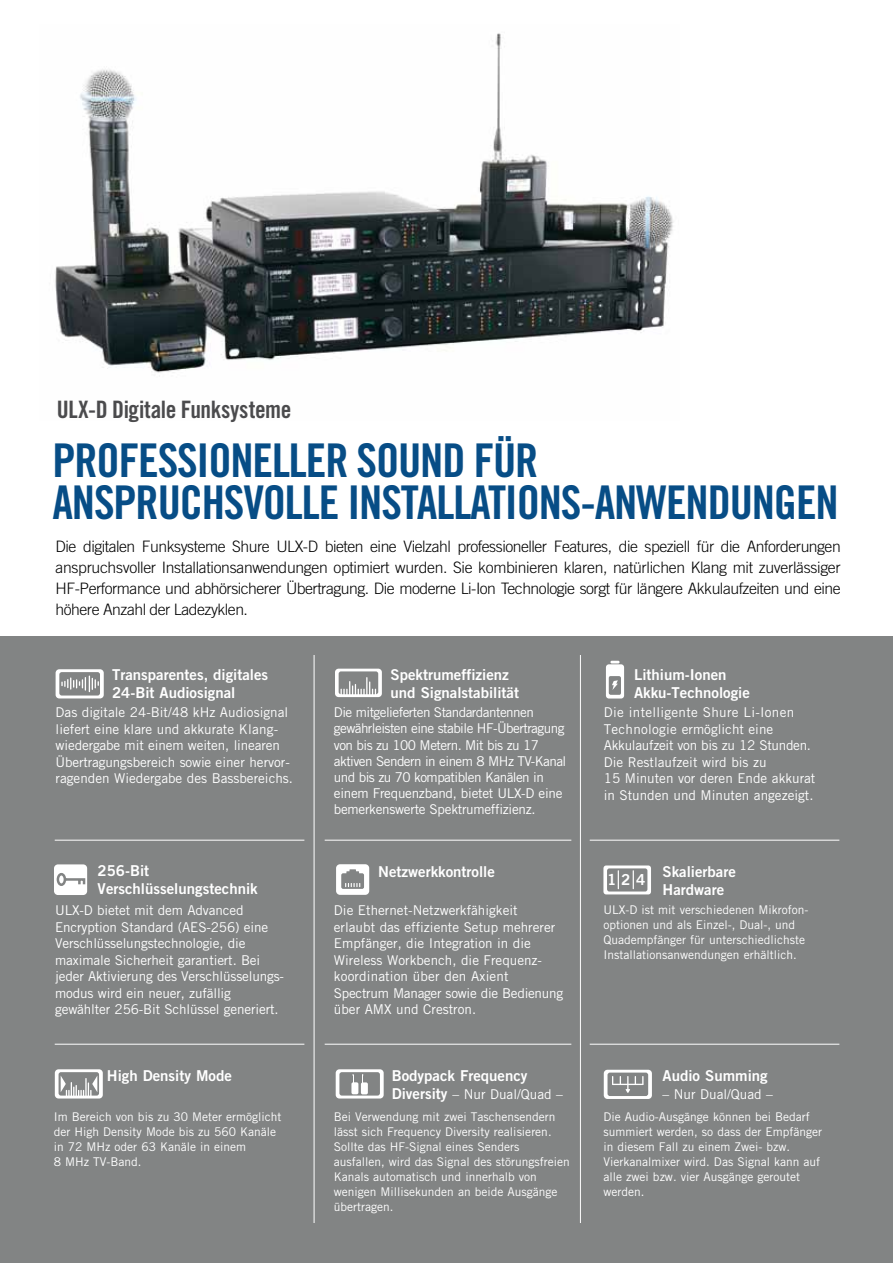
<style>
.page{position:relative;width:893px;height:1263px;background:#fff}
.page>*{position:absolute;margin:0;border:0;box-sizing:border-box;transform-origin:0 0}
.t1{font:46.5px/42.3px "Trade Gothic LT Std Bd Cn 20";letter-spacing:-.025em;color:#074d86}
.t2{font:24px "Trade Gothic LT Std Bd Cn 20";letter-spacing:-.02em;color:#4b4b4d}
.t3{font:300 15.75px/21px "Trade Gothic LT Std";letter-spacing:-.03em;color:#000;text-align:justify}
.t4{font:15.15px "Trade Gothic LT Std Bd 2";color:#fff}
.t5{font:15px/18px "Trade Gothic LT Std Bd 2";color:#fff}
.t6{font:13.5px/16.5px "Trade Gothic LT Std";letter-spacing:-.01em;color:#fff}
.t7{font:13.5px/16.2px "Trade Gothic LT Std";letter-spacing:-.04em;color:#fff}
.t8{font:12px/15px "Trade Gothic LT Std";color:#fff}
.s1{font-family:"Trade Gothic LT Std Bd 2";font-size:15px}
</style>
<div class="page">
<img style="left:55px;top:33px;width:618px;height:340px">
<div style="left:0;top:637px;width:893px;height:626px;background:#828484"></div>
<hr style="left:314px;top:655px;width:1px;height:568px;background:#fff">
<hr style="left:580px;top:655px;width:1px;height:568px;background:#fff">
<hr style="left:55px;top:840px;width:249px;height:1px;background:#fff">
<hr style="left:325px;top:840px;width:246px;height:1px;background:#fff">
<hr style="left:590px;top:840px;width:249px;height:1px;background:#fff">
<svg style="left:606px;top:661px;width:18px;height:37px"></svg>
<svg style="left:335px;top:669px;width:47px;height:28px"></svg>
<svg style="left:336px;top:864px;width:33px;height:31px"></svg>
<svg style="left:56px;top:669px;width:48px;height:29px"></svg>
<svg style="left:603px;top:865px;width:48px;height:29px"></svg>
<svg style="left:55px;top:1069px;width:48px;height:29px"></svg>
<svg style="left:336px;top:1069px;width:48px;height:29px"></svg>
<svg style="left:604px;top:1070px;width:48px;height:29px"></svg>
<hr style="left:55px;top:1044px;width:249px;height:1px;background:#fff">
<hr style="left:325px;top:1044px;width:246px;height:1px;background:#fff">
<hr style="left:590px;top:1044px;width:249px;height:1px;background:#fff">
<div style="left:54px;top:864px;width:33px;height:31px;background:#fff;border-radius:4px"></div>
<svg style="left:56px;top:873px;width:30px;height:13px"></svg>
<h2 class="t2" style="left:57px;top:395px;width:236px">ULX-D DIGITALE FUNKSYSTEME</h2>
<h1 class="t1" style="left:52px;top:439px;width:788px">PROFESSIONELLER SOUND FÜR<br>ANSPRUCHSVOLLE INSTALLATIONS-ANWENDU NGEN</h1>
<p class="t3" style="left:56px;top:536px;width:787px">Die digitalen Funksysteme Shure ULX-D bieten eine Vielzahl professioneller Features, die speziell für die Anforderungen anspruchsvoller Installationsanwendungen optimiert wurden. Sie kombinieren klaren, natürlichen Klang mit zuverlässiger HF-Performance und abhörsicherer Übertragung. Die moderne Li-Ion Technologie sorgt für längere Akkulaufzeiten und eine höhere Anzahl der Ladezyklen.</p>
<p class="t5" style="left:112px;top:665px;width:158px">Transparentes, digitales<br>24-Bit Audiosignal</p>
<p class="t6" style="left:56px;top:704px;width:239px">Das digitale 24-Bit/48 kHz Audiosignal liefert eine klare und akkurate Klang&shy;wiedergabe mit einem weiten, linearen Übertragungsbereich sowie einer hervor&shy;ragenden Wiedergabe des Bassbereichs.</p>
<p class="t5" style="left:98px;top:862px;width:162px">256-Bit<br>Verschlüsselungstechnik</p>
<p class="t6" style="left:55px;top:902px;width:230px">ULX-D bietet mit dem Advanced Encryption Standard (AES-256) eine Verschlüsselungstechnologie, die maximale Sicherheit garantiert. Bei jeder Aktivierung des Verschlüsselungs&shy;modus wird ein neuer, zufällig gewählter 256-Bit Schlüssel generiert.</p>
<p class="t5" style="left:107px;top:1066px;width:127px">High Density Mode</p>
<p class="t8" style="left:54px;top:1109px;width:229px">Im Bereich von bis zu 30 Meter ermöglicht der High Density Mode bis zu 560 Kanäle in 72 MHz oder 63 Kanäle in einem<br>8 MHz TV-Band.</p>
<p class="t5" style="left:391px;top:665px;width:130px">Spektrumeffizienz und Signalstabilität</p>
<p class="t7" style="left:334px;top:704px;width:234px">Die mitgelieferten Standardantennen gewährleisten eine stabile HF-Übertragung von bis zu 100 Metern. Mit bis zu 17 aktiven Sendern in einem 8 MHz TV-Kanal und bis zu 70 kompatiblen Kanälen in einem Frequenzband, bietet ULX-D eine bemerkenswerte Spektrumeffizienz.</p>
<p class="t5" style="left:378px;top:862px;width:118px">Netzwerkkontrolle</p>
<p class="t6" style="left:334px;top:902px;width:231px">Die Ethernet-Netzwerkfähigkeit<br>erlaubt das effiziente Setup mehrerer Empfänger, die Integration in die Wireless Workbench, die Frequenz&shy;koordination über den Axient Spectrum Manager sowie die Bedienung über AMX und Crestron.</p>
<p class="t5" style="left:392px;top:1066px;width:137px">Bodypack Frequency</p>
<p class="t6" style="left:392px;top:1085px;width:173px"><span class="s1">Diversity</span> – Nur Dual/Quad –</p>
<p class="t8" style="left:334px;top:1109px;width:237px">Bei Verwendung mit zwei Taschensendern lässt sich Frequency Diversity realisieren.<br>Sollte das HF-Signal eines Senders ausfallen, wird das Signal des störungsfreien Kanals automatisch und innerhalb von wenigen Millisekunden an beide Ausgänge übertragen.</p>
<p class="t5" style="left:634px;top:665px;width:117px">Lithium-Ionen<br>Akku-Technologie</p>
<p class="t6" style="left:604px;top:704px;width:213px">Die intelligente Shure Li-Ionen<br>Technologie ermöglicht eine<br>Akkulaufzeit von bis zu 12 Stunden.<br>Die Restlaufzeit wird bis zu<br>15 Minuten vor deren Ende akkurat in Stunden und Minuten angezeigt.</p>
<p class="t4" style="left:607px;top:870px;width:40px">124</p>
<p class="t5" style="left:663px;top:862px;width:75px">Skalierbare<br>Hardware</p>
<p class="t8" style="left:604px;top:902px;width:206px">ULX-D ist mit verschiedenen Mikrofon&shy;optionen und als Einzel-, Dual-, und Quadempfänger für unterschiedlichste Installationsanwendungen erhältlich.</p>
<p class="t5" style="left:663px;top:1066px;width:107px">Audio Summing</p>
<p class="t6" style="left:663px;top:1085px;width:112px">– Nur Dual/Quad –</p>
<p class="t8" style="left:604px;top:1109px;width:220px">Die Audio-Ausgänge können bei Bedarf summiert werden, so dass der Empfänger in diesem Fall zu einem Zwei- bzw.<br>Vierkanalmixer wird. Das Signal kann auf alle zwei bzw. vier Ausgänge geroutet werden.</p>
</div>
